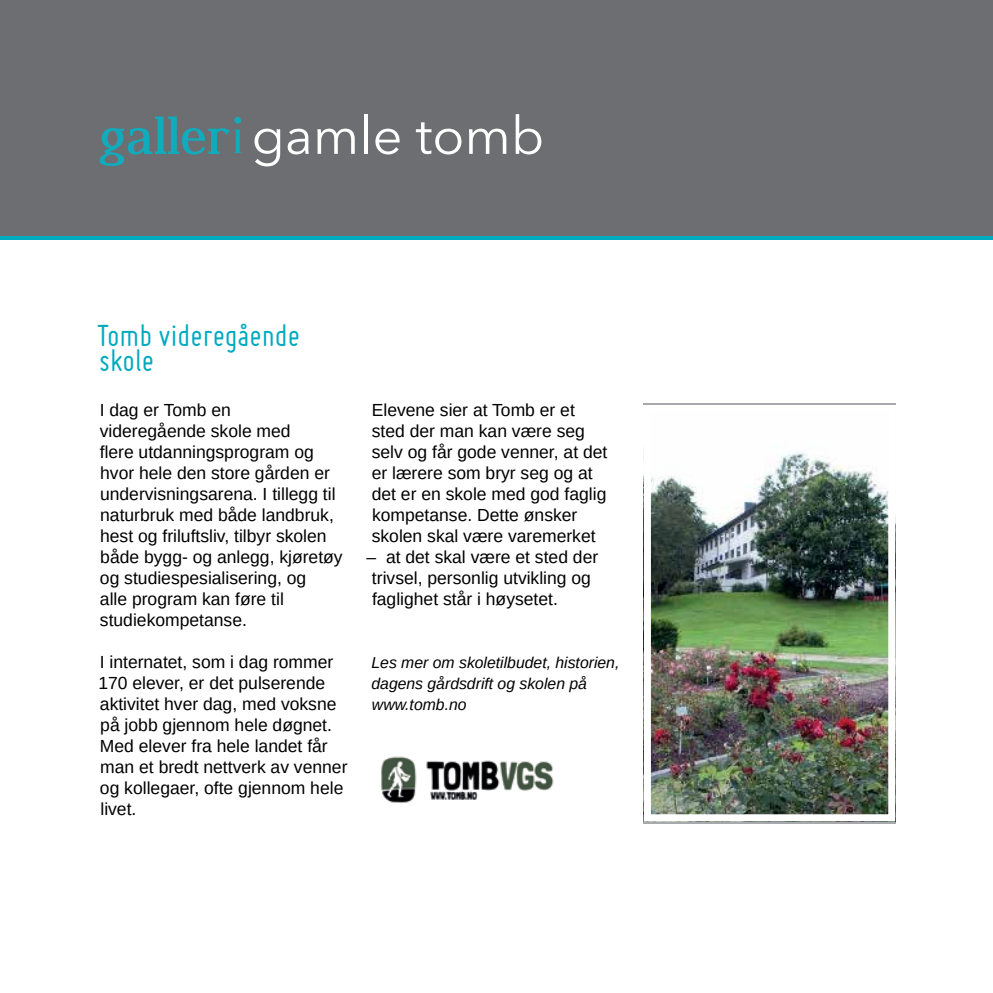
<style>
.page{position:relative;width:993px;height:993px;background:#fff}
.page>*{position:absolute;margin:0;border:0;box-sizing:border-box;transform-origin:0 0}
.t1{font:52.5px "Avenir Next";color:#fff}
.t2{font:33.25px/24.5px "Miso";color:#00aabf}
.t3{font:17.5px/21px "Arimo";color:#000}
.t4{font:italic 15.75px/21px "Arimo";color:#000}
.s1{font-family:"Dustismo Roman";font-weight:700;color:#12abbd}
</style>
<div class="page">
<div style="left:0;top:0;width:992px;height:236px;background:#6d6e71"></div>
<hr style="left:0;top:236px;width:992px;height:4px;background:#00aabf">
<img style="left:381px;top:756px;width:173px;height:47px">
<img style="left:651px;top:452px;width:235px;height:361px">
<div style="left:643px;top:405px;width:251px;height:416px;border:7px solid #fff"></div>
<h1 class="t1" style="left:99px;top:91px;width:446px"><span class="s1">galleri</span>gamle tomb</h1>
<h2 class="t2" style="left:97px;top:322px;width:204px">Tomb videregående skole</h2>
<p class="t3" style="left:100px;top:399px;width:244px">I dag er Tomb en<br>videregående skole med<br>flere utdanningsprogram og hvor hele den store gården er undervisningsarena. I tillegg til naturbruk med både landbruk, hest og friluftsliv, tilbyr skolen både bygg- og anlegg, kjøretøy og studiespesialisering, og<br>alle program kan føre til studiekompetanse.</p>
<p class="t3" style="left:98px;top:651px;width:250px">I internatet, som i dag rommer<br>170 elever, er det pulserende aktivitet hver dag, med voksne på jobb gjennom hele døgnet.<br>Med elever fra hele landet får man et bredt nettverk av venner og kollegaer, ofte gjennom hele livet.</p>
<p class="t3" style="left:371px;top:399px;width:237px">Elevene sier at Tomb er et sted der man kan være seg selv og får gode venner, at det er lærere som bryr seg og at det er en skole med god faglig kompetanse. Dette ønsker skolen skal være varemerket</p>
<p class="t3" style="left:372px;top:546px;width:228px;text-indent:-5px">– at det skal være et sted der trivsel, personlig utvikling og faglighet står i høysetet.</p>
<p class="t4" style="left:371px;top:651px;width:249px">Les mer om skoletilbudet, historien, dagens gårdsdrift og skolen på www.tomb.no</p>
</div>
